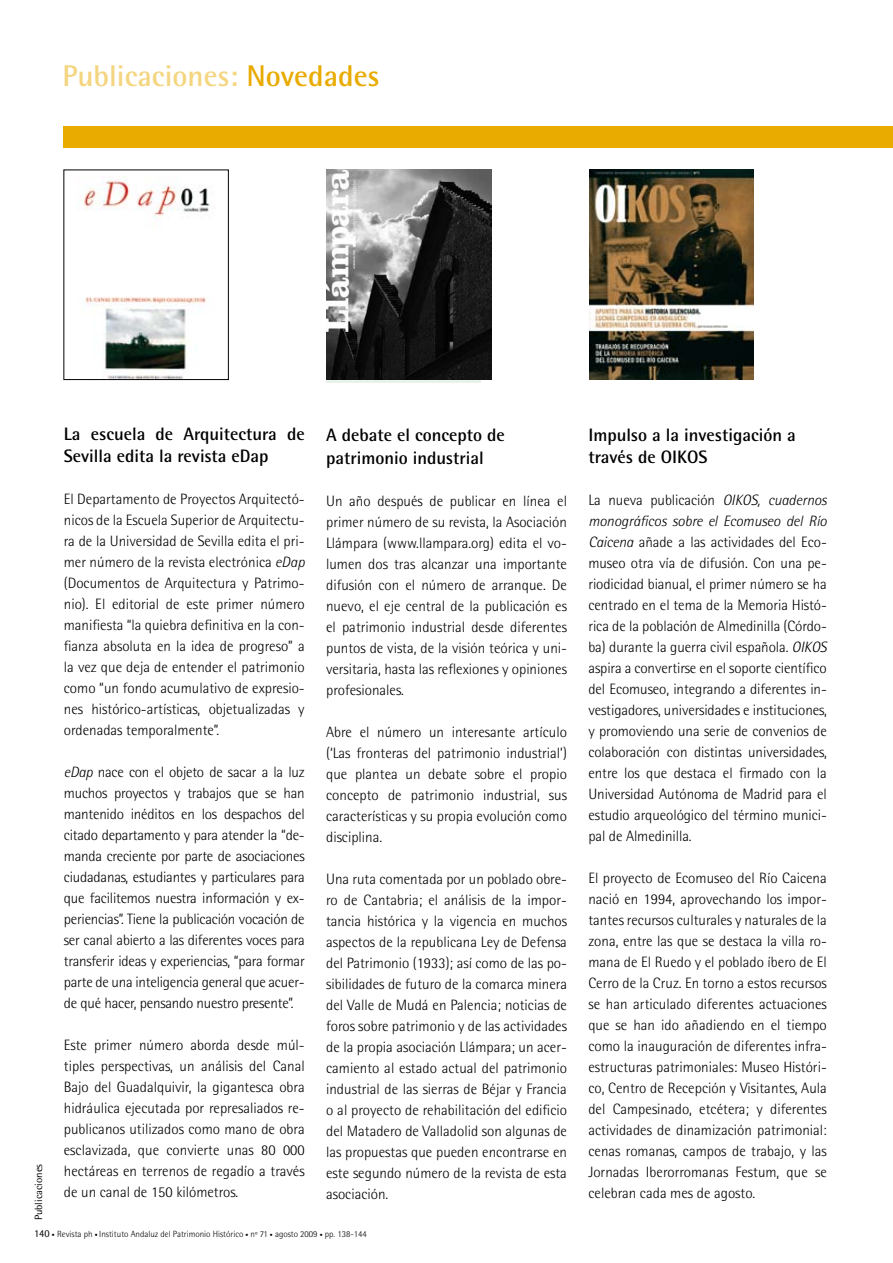
<style>
.page{position:relative;width:893px;height:1263px;background:#fff}
.page>*{position:absolute;margin:0;border:0;box-sizing:border-box;transform-origin:0 0}
.t1{font:700 30px "Rotis Semi Sans";color:#f4d580}
.t2{font:700 18px/22.5px "Rotis Semi Sans";color:#000}
.t3{font:300 15px/21px "Rotis Semi Sans";color:#000;text-align:justify}
.t4{font:10.5px "Rotis Semi Sans";color:#000}
.t5{font:300 9px "Rotis Semi Sans";color:#000}
.s1{color:#e9ab00}
.s2{font-style:italic}
.s3{font-weight:400;font-size:10.5px}
.s4{font-size:6px}
</style>
<div class="page">
<div style="left:64px;top:127px;width:829px;height:21px;background:#e9ab00"></div>
<img style="left:589px;top:170px;width:165px;height:210px">
<img style="left:326px;top:170px;width:165px;height:210px">
<img style="left:77px;top:177px;width:133px;height:201px">
<div style="left:64px;top:170px;width:165px;height:210px;border:1px solid #000"></div>
<h1 class="t1" style="left:62px;top:58px;width:319px">Publicaciones: <span class="s1">Novedades</span></h1>
<p class="t4" style="left:32px;top:1220px;width:58px;rotate:-90deg">Publicaciones</p>
<p class="t2" style="left:64px;top:422px;width:242px">La escuela de Arquitectura de<br>Sevilla edita la revista eDap</p>
<p class="t3" style="left:64px;top:489px;width:242px">El Departamento de Proyectos Arquitectó&shy;nicos de la Escuela Superior de Arquitectu&shy;ra de la Universidad de Sevilla edita el pri&shy;mer número de la revista electrónica <span class="s2">eDap </span>(Documentos de Arquitectura y Patrimo&shy;nio). El editorial de este primer número manifiesta “la quiebra definitiva en la con&shy;fianza absoluta en la idea de progreso” a la vez que deja de entender el patrimonio como “un fondo acumulativo de expresio&shy;nes histórico-artísticas, objetualizadas y ordenadas temporalmente”.</p>
<p class="t3" style="left:64px;top:762px;width:242px"><span class="s2">eDap</span> nace con el objeto de sacar a la luz muchos proyectos y trabajos que se han mantenido inéditos en los despachos del citado departamento y para atender la “de&shy;manda creciente por parte de asociaciones ciudadanas, estudiantes y particulares para que facilitemos nuestra información y ex&shy;periencias”. Tiene la publicación vocación de ser canal abierto a las diferentes voces para transferir ideas y experiencias, “para formar parte de una inteligencia general que acuer&shy;de qué hacer, pensando nuestro presente”.</p>
<p class="t3" style="left:64px;top:1035px;width:242px">Este primer número aborda desde múl&shy;tiples perspectivas, un análisis del Canal Bajo del Guadalquivir, la gigantesca obra hidráulica ejecutada por represaliados re&shy;publicanos utilizados como mano de obra esclavizada, que convierte unas 80 000 hectáreas en terrenos de regadío a través de un canal de 150 kilómetros.</p>
<p class="t2" style="left:326px;top:424px;width:180px">A debate el concepto de patrimonio industrial</p>
<p class="t3" style="left:326px;top:490px;width:242px">Un año después de publicar en línea el primer número de su revista, la Asociación Llámpara (www.llampara.org) edita el vo&shy;lumen dos tras alcanzar una importante difusión con el número de arranque. De nuevo, el eje central de la publicación es el patrimonio industrial desde diferentes puntos de vista, de la visión teórica y uni&shy;versitaria, hasta las reflexiones y opiniones profesionales.</p>
<p class="t3" style="left:326px;top:721px;width:242px">Abre el número un interesante artículo (‘Las fronteras del patrimonio industrial’) que plantea un debate sobre el propio concepto de patrimonio industrial, sus características y su propia evolución como disciplina.</p>
<p class="t3" style="left:326px;top:868px;width:242px">Una ruta comentada por un poblado obre&shy;ro de Cantabria; el análisis de la impor&shy;tancia histórica y la vigencia en muchos aspectos de la republicana Ley de Defensa del Patrimonio (1933); así como de las po&shy;sibilidades de futuro de la comarca minera del Valle de Mudá en Palencia; noticias de foros sobre patrimonio y de las actividades de la propia asociación Llámpara; un acer&shy;camiento al estado actual del patrimonio industrial de las sierras de Béjar y Francia o al proyecto de rehabilitación del edificio del Matadero de Valladolid son algunas de las propuestas que pueden encontrarse en este segundo número de la revista de esta asociación.</p>
<p class="t5" style="left:34px;top:1229px;width:334px"><span class="s3">140</span> <span class="s4">•</span> Revista ph <span class="s4">•</span> Instituto Andaluz del Patrimonio Histórico <span class="s4">•</span> nº 71 <span class="s4">•</span> agosto 2009 <span class="s4">•</span> pp. 138-144</p>
<p class="t2" style="left:588px;top:423px;width:209px">Impulso a la investigación a través de OIKOS</p>
<p class="t3" style="left:588px;top:490px;width:240px">La nueva publicación <span class="s2">OIKOS, cuadernos monográficos sobre el Ecomuseo del Río Caicena</span> añade a las actividades del Eco&shy;museo otra vía de difusión. Con una pe&shy;riodicidad bianual, el primer número se ha centrado en el tema de la Memoria Histó&shy;rica de la población de Almedinilla (Córdo&shy;ba) durante la guerra civil española. <span class="s2">OIKOS </span>aspira a convertirse en el soporte científico del Ecomuseo, integrando a diferentes in&shy;vestigadores, universidades e instituciones, y promoviendo una serie de convenios de colaboración con distintas universidades, entre los que destaca el firmado con la Universidad Autónoma de Madrid para el estudio arqueológico del término munici&shy;pal de Almedinilla.</p>
<p class="t3" style="left:588px;top:868px;width:240px">El proyecto de Ecomuseo del Río Caicena nació en 1994, aprovechando los impor&shy;tantes recursos culturales y naturales de la zona, entre las que se destaca la villa ro&shy;mana de El Ruedo y el poblado íbero de El Cerro de la Cruz. En torno a estos recursos se han articulado diferentes actuaciones que se han ido añadiendo en el tiempo como la inauguración de diferentes infra&shy;estructuras patrimoniales: Museo Históri&shy;co, Centro de Recepción y Visitantes, Aula del Campesinado, etcétera; y diferentes actividades de dinamización patrimonial: cenas romanas, campos de trabajo, y las Jornadas Iberorromanas Festum, que se celebran cada mes de agosto.</p>
</div>
